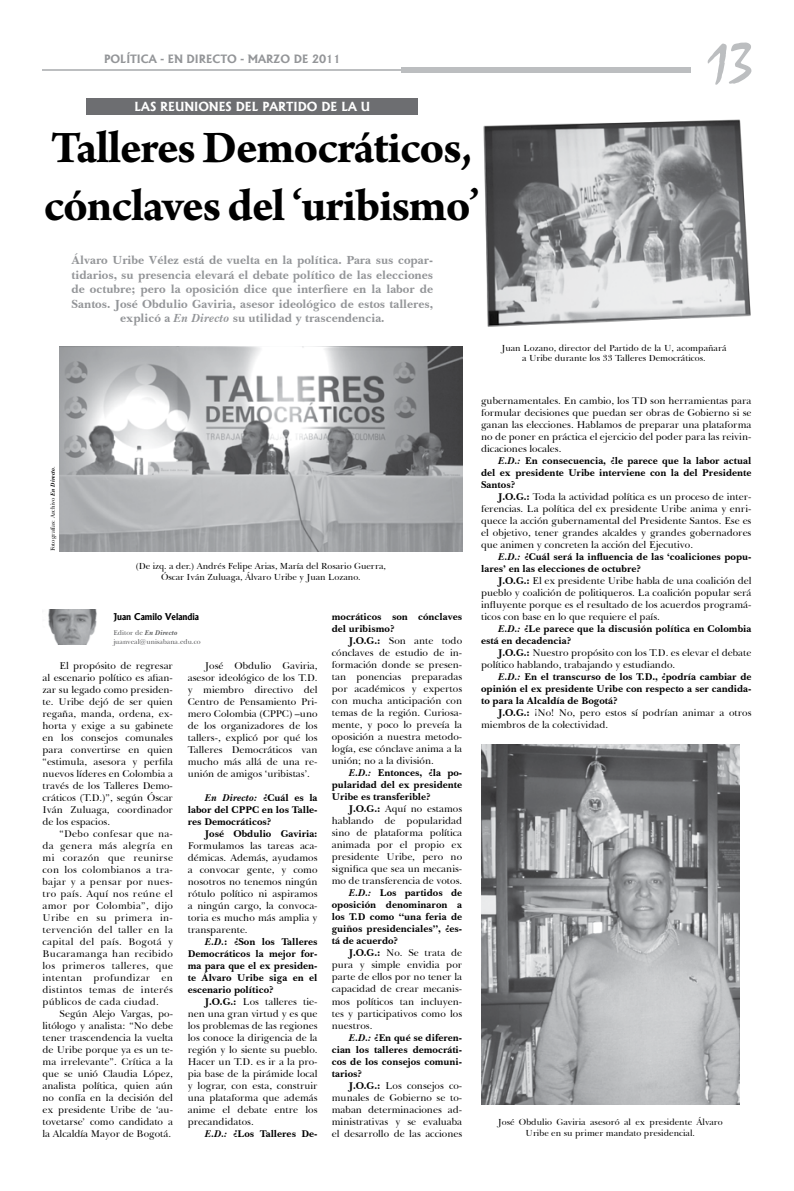
<style>
.page{position:relative;width:794px;height:1191px;background:#fff}
.page>*{position:absolute;margin:0;border:0;box-sizing:border-box;transform-origin:0 0}
.t1{font:700 48px/57.6px "Arno Pro";letter-spacing:-.025em;color:#000}
.t2{font:700 12px/14.4px "Baskerville BT";color:#939598;text-align:center}
.t3{font:700 12px "Albertus";color:#fff}
.t4{font:700 11px "Albertus";color:#939598}
.t5{font:10px/12px "Baskerville BT";color:#000;text-align:justify}
.t6{font:700 10px/12px "Baskerville BT";color:#000;text-align:justify}
.t7{font:9px/10.8px "Baskerville BT";color:#000;text-align:center}
.t8{font:700 9px "Albertus";color:#000}
.t9{font:7px/8.4px "Baskerville BT";color:#58595b}
.t10{font:6px "Baskerville BT";color:#000}
.s1{font-style:italic}
.s2{font-weight:700;font-style:italic}
.s3{font-weight:700}
</style>
<div class="page">
<div style="left:402px;top:67px;width:289px;height:6px;background:#bcbec0"></div>
<hr style="left:43px;top:69px;width:364px;height:2px;background:#bcbec0">
<div style="left:87px;top:99px;width:331px;height:16px;background:#6d6e71"></div>
<img style="left:48px;top:610px;width:49px;height:35px">
<img style="left:60px;top:346px;width:402px;height:205px">
<svg style="left:707px;top:43px;width:44px;height:42px"></svg>
<img style="left:483px;top:119px;width:268px;height:208px">
<img style="left:481px;top:744px;width:258px;height:360px">
<p class="t4" style="left:104px;top:52px;width:238px">POLÍTICA - EN DIRECTO - MARZO DE 2011</p>
<p class="t3" style="left:135px;top:100px;width:237px">LAS REUNIONES DEL PARTIDO DE LA U</p>
<h1 class="t1" style="left:44px;top:121px;width:437px">Talleres Democráticos, cónclaves del ‘uribismo’</h1>
<p class="t2" style="left:72px;top:253px;width:363px">Álvaro Uribe Vélez está de vuelta en la política. Para sus copar&shy;tidarios, su presencia elevará el debate político de las elecciones de octubre; pero la oposición dice que interfiere en la labor de Santos. José Obdulio Gaviria, asesor ideológico de estos talleres, explicó a <span class="s1">En Directo</span> su utilidad y trascendencia.</p>
<p class="t7" style="left:501px;top:342px;width:226px">Juan Lozano, director del Partido de la U, acompañará a Uribe durante los 33 Talleres Democráticos.</p>
<p class="t10" style="left:49px;top:551px;width:87px;rotate:-90deg">Fotografías: Archivo <span class="s2">En Directo</span>.</p>
<p class="t7" style="left:136px;top:560px;width:251px">(De izq. a der.) Andrés Felipe Arias, María del Rosario Guerra,<br>Óscar Iván Zuluaga, Álvaro Uribe y Juan Lozano.</p>
<p class="t8" style="left:113px;top:611px;width:87px">Juan Camilo Velandia</p>
<p class="t9" style="left:113px;top:628px;width:89px">Editor de <span class="s2">En Directo </span>juanveal@unisabana.edu.co</p>
<p class="t5" style="left:43px;top:659px;width:132px;text-indent:17px">El propósito de regresar al escenario político es afian&shy;zar su legado como presiden&shy;te. Uribe dejó de ser quien regaña, manda, ordena, ex&shy;horta y exige a su gabinete en los consejos comunales para convertirse en quien “estimula, asesora y perfila nuevos líderes en Colombia a través de los Talleres Demo&shy;cráticos (T.D.)”, según Óscar Iván Zuluaga, coordinador de los espacios.</p>
<p class="t5" style="left:43px;top:827px;width:132px;text-indent:17px">“Debo confesar que na&shy;da genera más alegría en mi corazón que reunirse con los colombianos a tra&shy;bajar y a pensar por nues&shy;tro país. Aquí nos reúne el amor por Colombia”, dijo Uribe en su primera in&shy;tervención del taller en la capital del país. Bogotá y Bucaramanga han recibido los primeros talleres, que intentan profundizar en distintos temas de interés públicos de cada ciudad.</p>
<p class="t5" style="left:43px;top:1007px;width:132px;text-indent:17px">Según Alejo Vargas, po&shy;litólogo y analista: “No debe tener trascendencia la vuelta de Uribe porque ya es un te&shy;ma irrelevante”. Crítica a la que se unió Claudia López, analista política, quien aún no confía en la decisión del ex presidente Uribe de ‘au&shy;tovetarse’ como candidato a la Alcaldía Mayor de Bogotá.</p>
<p class="t5" style="left:188px;top:659px;width:131px;text-indent:17px">José Obdulio Gaviria, asesor ideológico de los T.D. y miembro directivo del Centro de Pensamiento Pri&shy;mero Colombia (CPPC) –uno de los organizadores de los tallers-, explicó por qué los Talleres Democráticos van mucho más allá de una re&shy;unión de amigos ‘uribistas’.</p>
<p class="t6" style="left:188px;top:791px;width:131px;text-indent:17px"><span class="s1">En Directo:</span> ¿Cuál es la labor del CPPC en los Talle&shy;res Democráticos?</p>
<p class="t6" style="left:205px;top:827px;width:114px">José Obdulio Gaviria:</p>
<p class="t5" style="left:188px;top:839px;width:131px">Formulamos las tareas aca&shy;démicas. Además, ayudamos a convocar gente, y como nosotros no tenemos ningún rótulo político ni aspiramos a ningún cargo, la convoca&shy;toria es mucho más amplia y transparente.</p>
<p class="t6" style="left:188px;top:935px;width:131px;text-indent:17px"><span class="s1">E.D.</span>: ¿Son los Talleres Democráticos la mejor for&shy;ma para que el ex presiden&shy;te Álvaro Uribe siga en el escenario político?</p>
<p class="t5" style="left:188px;top:995px;width:131px;text-indent:17px"><span class="s3">J.O.G.:</span> Los talleres tie&shy;nen una gran virtud y es que los problemas de las regiones los conoce la dirigencia de la región y lo siente su pueblo.<br>Hacer un T.D. es ir a la pro&shy;pia base de la pirámide local y lograr, con esta, construir una plataforma que además anime el debate entre los precandidatos.</p>
<p class="t6" style="left:205px;top:1127px;width:114px"><span class="s1">E.D.:</span> ¿Los Talleres De-</p>
<p class="t6" style="left:332px;top:610px;width:132px">mocráticos son cónclaves del uribismo?</p>
<p class="t5" style="left:332px;top:634px;width:132px;text-indent:17px"><span class="s3">J.O.G.:</span> Son ante todo cónclaves de estudio de in&shy;formación donde se presen&shy;tan ponencias preparadas por académicos y expertos con mucha anticipación con temas de la región. Curiosa&shy;mente, y poco lo preveía la oposición a nuestra metodo&shy;logía, ese cónclave anima a la unión; no a la división.</p>
<p class="t6" style="left:332px;top:766px;width:132px;text-indent:17px"><span class="s1">E.D.:</span> Entonces, ¿la po&shy;pularidad del ex presidente Uribe es transferible?</p>
<p class="t5" style="left:349px;top:802px;width:115px"><span class="s3">J.O.G.:</span> Aquí no estamos</p>
<p class="t5" style="left:332px;top:814px;width:132px">hablando de popularidad</p>
<p class="t5" style="left:332px;top:826px;width:132px">sino de plataforma política</p>
<p class="t5" style="left:332px;top:838px;width:132px">animada por el propio ex</p>
<p class="t5" style="left:332px;top:850px;width:132px">presidente Uribe, pero no</p>
<p class="t5" style="left:332px;top:862px;width:132px">significa que sea un mecanis-</p>
<p class="t5" style="left:332px;top:874px;width:132px">mo de transferencia de votos.</p>
<p class="t6" style="left:349px;top:886px;width:115px"><span class="s1">E.D.:</span> Los partidos de</p>
<p class="t6" style="left:332px;top:898px;width:132px">oposición denominaron a</p>
<p class="t6" style="left:332px;top:910px;width:132px">los T.D como “una feria de</p>
<p class="t6" style="left:332px;top:922px;width:132px">guiños presidenciales”, ¿es-</p>
<p class="t6" style="left:332px;top:934px;width:68px">tá de acuerdo?</p>
<p class="t5" style="left:349px;top:946px;width:115px"><span class="s3">J.O.G.:</span> No. Se trata de</p>
<p class="t5" style="left:332px;top:958px;width:132px">pura y simple envidia por</p>
<p class="t5" style="left:332px;top:970px;width:132px">parte de ellos por no tener la</p>
<p class="t5" style="left:332px;top:982px;width:132px">capacidad de crear mecanis-</p>
<p class="t5" style="left:332px;top:994px;width:132px">mos políticos tan incluyen-</p>
<p class="t5" style="left:332px;top:1006px;width:132px">tes y participativos como los</p>
<p class="t5" style="left:332px;top:1018px;width:42px">nuestros.</p>
<p class="t6" style="left:349px;top:1030px;width:115px"><span class="s1">E.D.:</span> ¿En qué se diferen-</p>
<p class="t6" style="left:332px;top:1042px;width:132px">cian los talleres democráti-</p>
<p class="t6" style="left:332px;top:1054px;width:132px">cos de los consejos comuni-</p>
<p class="t6" style="left:332px;top:1066px;width:32px">tarios?</p>
<p class="t5" style="left:349px;top:1078px;width:115px"><span class="s3">J.O.G.:</span> Los consejos co-</p>
<p class="t5" style="left:332px;top:1090px;width:132px">munales de Gobierno se to-</p>
<p class="t5" style="left:332px;top:1102px;width:132px">maban determinaciones ad-</p>
<p class="t5" style="left:332px;top:1114px;width:132px">ministrativas y se evaluaba</p>
<p class="t5" style="left:332px;top:1126px;width:132px">el desarrollo de las acciones</p>
<p class="t5" style="left:481px;top:394px;width:272px">gubernamentales. En cambio, los TD son herramientas para formular decisiones que puedan ser obras de Gobierno si se ganan las elecciones. Hablamos de preparar una plataforma no de poner en práctica el ejercicio del poder para las reivin&shy;dicaciones locales.</p>
<p class="t6" style="left:481px;top:454px;width:272px;text-indent:17px"><span class="s1">E.D.:</span> En consecuencia, ¿le parece que la labor actual del ex presidente Uribe interviene con la del Presidente Santos?</p>
<p class="t5" style="left:481px;top:490px;width:272px;text-indent:17px"><span class="s3">J.O.G.:</span> Toda la actividad política es un proceso de inter&shy;ferencias. La política del ex presidente Uribe anima y enri&shy;quece la acción gubernamental del Presidente Santos. Ese es el objetivo, tener grandes alcaldes y grandes gobernadores que animen y concreten la acción del Ejecutivo.</p>
<p class="t6" style="left:481px;top:550px;width:272px;text-indent:17px"><span class="s1">E.D.:</span> ¿Cuál será la influencia de las ‘coaliciones popu&shy;lares’ en las elecciones de octubre?</p>
<p class="t5" style="left:481px;top:574px;width:272px;text-indent:17px"><span class="s3">J.O.G.:</span> El ex presidente Uribe habla de una coalición del pueblo y coalición de politiqueros. La coalición popular será influyente porque es el resultado de los acuerdos programá&shy;ticos con base en lo que requiere el país.</p>
<p class="t6" style="left:481px;top:622px;width:272px;text-indent:17px"><span class="s1">E.D.:</span> ¿Le parece que la discusión política en Colombia está en decadencia?</p>
<p class="t5" style="left:481px;top:646px;width:272px;text-indent:17px"><span class="s3">J.O.G.:</span> Nuestro propósito con los T.D. es elevar el debate político hablando, trabajando y estudiando.</p>
<p class="t6" style="left:481px;top:670px;width:272px;text-indent:17px"><span class="s1">E.D.:</span> En el transcurso de los T.D., ¿podría cambiar de opinión el ex presidente Uribe con respecto a ser candida&shy;to para la Alcaldía de Bogotá?</p>
<p class="t5" style="left:481px;top:706px;width:272px;text-indent:17px"><span class="s3">J.O.G.:</span> ¡No! No, pero estos sí podrían animar a otros miembros de la colectividad.</p>
<p class="t7" style="left:498px;top:1116px;width:226px">José Obdulio Gaviria asesoró al ex presidente Álvaro<br>Uribe en su primer mandato presidencial.</p>
</div>
